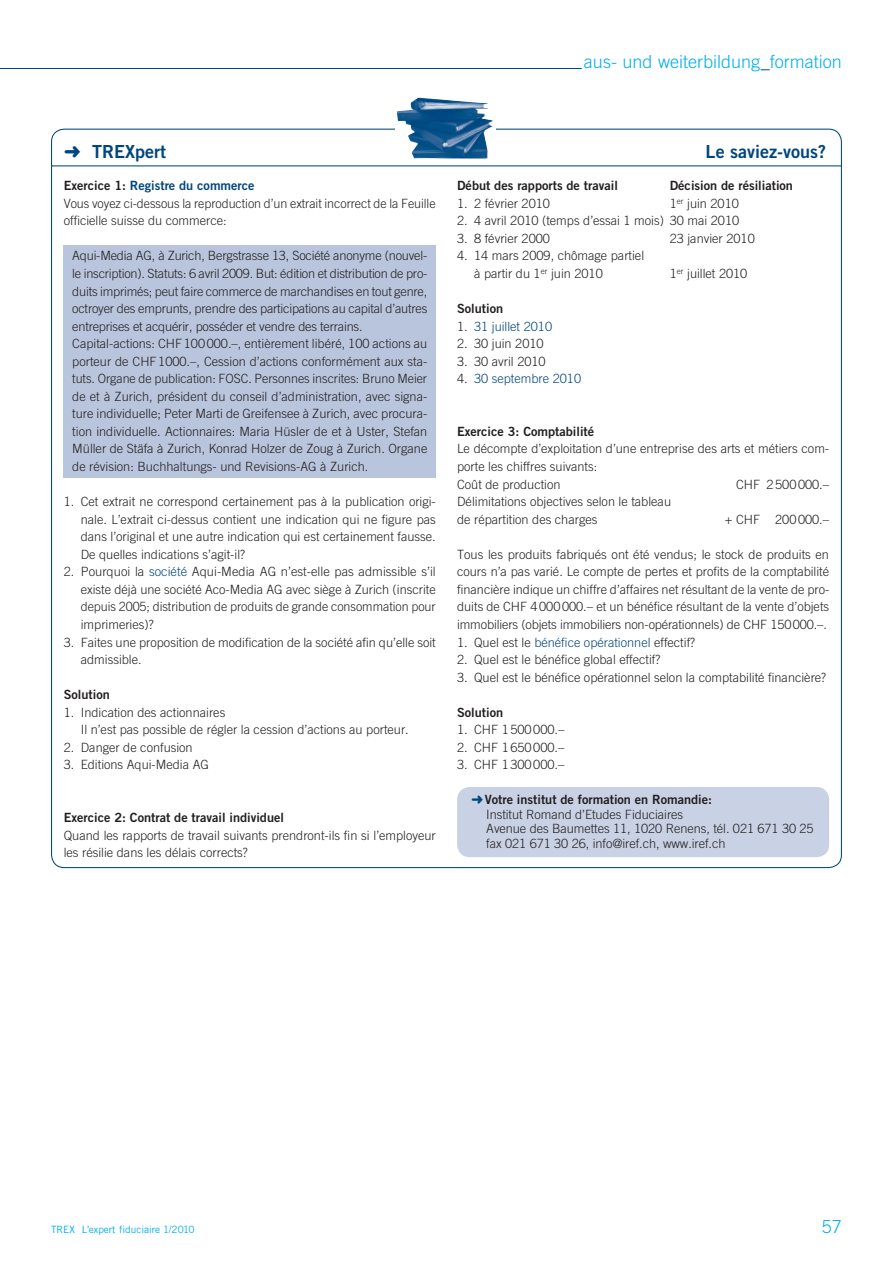
<style>
.page{position:relative;width:893px;height:1263px;background:#fff}
.page>*{position:absolute;margin:0;border:0;box-sizing:border-box;transform-origin:0 0}
.t1{font:300 18px "Trade Gothic LT";color:#00aeef}
.t2{font:18px "Trade Gothic LT Bold Two";color:#00467e}
.t3{font:300 12.75px/17.5px "Trade Gothic LT";color:#231f20}
.t4{font:12.75px "Trade Gothic LT Bold Two";color:#231f20}
.t5{font:300 12.75px "Trade Gothic LT";color:#00467e}
.t6{font:12.75px "Trade Gothic LT Bold Two";color:#00467e}
.t7{font:10.05px "Trade Gothic LT";color:#00aeef}
.s1{color:#00467e}
.s2{color:#231f20}
</style>
<div class="page">
<hr style="left:0;top:68px;width:582px;height:1px;background:#00467e">
<hr style="left:51px;top:165px;width:790px;height:1px;background:#00467e">
<div style="left:64px;top:245px;width:372px;height:233px;background:#b9c5dc"></div>
<div style="left:457px;top:787px;width:372px;height:70px;background:#c9d2e4;border-radius:13px"></div>
<img style="left:397px;top:98px;width:96px;height:61px">
<h1 class="t1" style="left:584px;top:51px;width:259px">aus- und weiterbildung<span class="s1">_</span>formation</h1>
<h1 class="t2" style="left:64px;top:140px;width:103px">➜ TREXpert</h1>
<h1 class="t2" style="left:706px;top:140px;width:122px">Le saviez-vous?</h1>
<p class="t6" style="left:64px;top:178px;width:192px"><span class="s2">Exercice 1:</span> Registre du commerce</p>
<p class="t3" style="left:64px;top:194px;width:373px">Vous voyez ci-dessous la reproduction d’un extrait incorrect de la Feuille officielle suisse du commerce:</p>
<p class="t3" style="left:72px;top:247px;width:357px">Aqui-Media AG, à Zurich, Bergstrasse 13, Société anonyme (nouvel&shy;le inscription). Statuts: 6 avril 2009. But: édition et distribution de pro&shy;duits imprimés; peut faire commerce de marchandises en tout genre, octroyer des emprunts, prendre des participations au capital d’autres entreprises et acquérir, posséder et vendre des terrains.<br>Capital-actions: CHF100000.–, entièrement libéré, 100 actions au porteur de CHF1000.–, Cession d’actions conformément aux sta&shy;tuts. Organe de publication: FOSC. Personnes inscrites: Bruno Meier de et à Zurich, président du conseil d’administration, avec signa&shy;ture individuelle; Peter Marti de Greifensee à Zurich, avec procura&shy;tion individuelle. Actionnaires: Maria Hüsler de et à Uster, Stefan Müller de Stäfa à Zurich, Konrad Holzer de Zoug à Zurich. Organe de révision: Buchhaltungs- und Revisions-AG à Zurich.</p>
<p class="t3" style="left:81px;top:493px;width:357px;text-align:justify;text-indent:-17px">1. Cet extrait ne correspond certainement pas à la publication origi&shy;nale. L’extrait ci-dessus contient une indication qui ne figure pas dans l’original et une autre indication qui est certainement fausse.<br>De quelles indications s’agit-il?</p>
<p class="t3" style="left:81px;top:563px;width:357px;text-align:justify;text-indent:-17px">2. Pourquoi la <span class="s1">société</span> Aqui-Media AG n’est-elle pas admissible s’il existe déjà une société Aco-Media AG avec siège à Zurich (inscrite depuis 2005; distribution de produits de grande consommation pour imprimeries)?</p>
<p class="t3" style="left:81px;top:633px;width:356px;text-indent:-17px">3. Faites une proposition de modification de la société afin qu’elle soit admissible.</p>
<p class="t4" style="left:64px;top:687px;width:48px">Solution</p>
<p class="t3" style="left:81px;top:703px;width:329px;text-indent:-17px">1. Indication des actionnaires<br>Il n’est pas possible de régler la cession d’actions au porteur.</p>
<p class="t3" style="left:64px;top:738px;width:130px">2. Danger de confusion</p>
<p class="t3" style="left:64px;top:756px;width:147px">3. Editions Aqui-Media AG</p>
<p class="t4" style="left:64px;top:809px;width:222px">Exercice 2: Contrat de travail individuel</p>
<p class="t3" style="left:64px;top:826px;width:374px">Quand les rapports de travail suivants prendront-ils fin si l’employeur les résilie dans les délais corrects?</p>
<p class="t4" style="left:457px;top:178px;width:162px">Début des rapports de travail</p>
<p class="t4" style="left:670px;top:178px;width:125px">Décision de résiliation</p>
<p class="t3" style="left:457px;top:194px;width:94px">1. 2 février 2010</p>
<p class="t3" style="left:670px;top:194px;width:71px">1<sup>er</sup> juin 2010</p>
<p class="t3" style="left:457px;top:212px;width:284px">2. 4 avril 2010 (temps d’essai 1 mois) 30 mai 2010</p>
<p class="t3" style="left:457px;top:229px;width:94px">3. 8 février 2000</p>
<p class="t3" style="left:670px;top:229px;width:87px">23 janvier 2010</p>
<p class="t3" style="left:474px;top:247px;width:172px;text-indent:-17px">4. 14 mars 2009, chômage partiel à partir du 1<sup>er</sup> juin 2010</p>
<p class="t3" style="left:670px;top:264px;width:79px">1<sup>er</sup> juillet 2010</p>
<p class="t4" style="left:457px;top:301px;width:48px">Solution</p>
<p class="t5" style="left:457px;top:318px;width:96px"><span class="s2">1.</span> 31 juillet 2010</p>
<p class="t3" style="left:457px;top:335px;width:88px">2. 30 juin 2010</p>
<p class="t3" style="left:457px;top:352px;width:90px">3. 30 avril 2010</p>
<p class="t5" style="left:457px;top:371px;width:126px"><span class="s2">4.</span> 30 septembre 2010</p>
<p class="t4" style="left:457px;top:423px;width:139px">Exercice 3: Comptabilité</p>
<p class="t3" style="left:457px;top:440px;width:374px">Le décompte d’exploitation d’une entreprise des arts et métiers com&shy;porte les chiffres suivants:<br>Coût de production</p>
<p class="t3" style="left:736px;top:475px;width:95px">CHF 2500000.–</p>
<p class="t3" style="left:457px;top:493px;width:215px">Délimitations objectives selon le tableau de répartition des charges</p>
<p class="t3" style="left:725px;top:510px;width:106px">+ CHF 200000.–</p>
<p class="t3" style="left:457px;top:545px;width:374px;text-align:justify">Tous les produits fabriqués ont été vendus; le stock de produits en cours n’a pas varié. Le compte de pertes et profits de la comptabilité financière indique un chiffre d’affaires net résultant de la vente de pro&shy;duits de CHF 4000000.– et un bénéfice résultant de la vente d’objets immobiliers (objets immobiliers non-opérationnels) de CHF 150000.–.</p>
<p class="t3" style="left:457px;top:633px;width:240px">1. Quel est le <span class="s1">bénéfice opérationnel</span> effectif?</p>
<p class="t3" style="left:457px;top:651px;width:205px">2. Quel est le bénéfice global effectif?</p>
<p class="t3" style="left:457px;top:668px;width:371px">3. Quel est le bénéfice opérationnel selon la comptabilité financière?</p>
<p class="t4" style="left:457px;top:704px;width:48px">Solution</p>
<p class="t3" style="left:457px;top:721px;width:109px">1. CHF 1500000.–</p>
<p class="t3" style="left:457px;top:738px;width:109px">2. CHF 1650000.–</p>
<p class="t3" style="left:457px;top:756px;width:109px">3. CHF 1300000.–</p>
<p class="t4" style="left:471px;top:791px;width:242px"><span class="s1">➜</span>Votre institut de formation en Romandie:</p>
<p class="t3" style="left:486px;top:807px;width:329px;line-height:14.7px">Institut Romand d’Etudes Fiduciaires<br>Avenue des Baumettes 11, 1020 Renens, tél. 021 671 30 25 fax 021 671 30 26, info@iref.ch, www.iref.ch</p>
<p class="t7" style="left:51px;top:1223px;width:145px">TREX L’expert fiduciaire 1/2010</p>
<h1 class="t1" style="left:822px;top:1216px;width:22px">57</h1>
</div>
